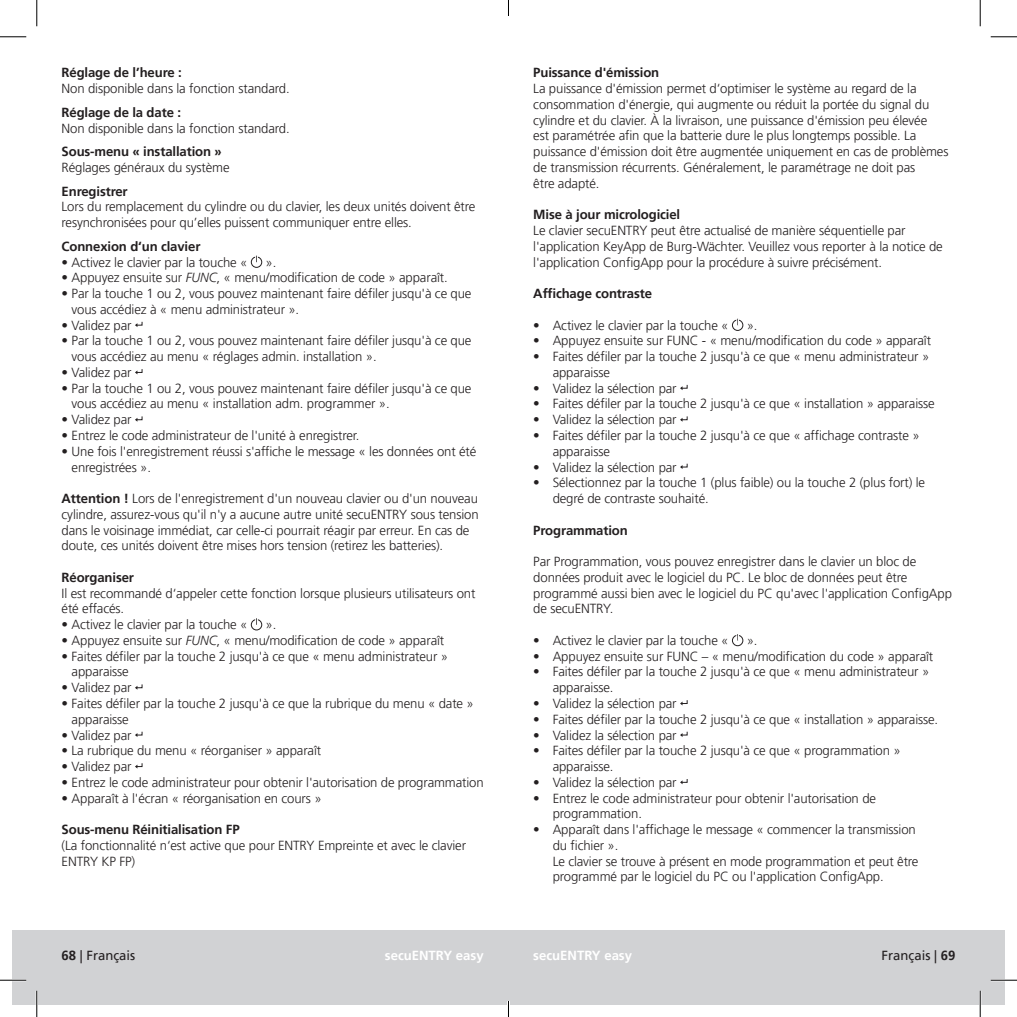
<style>
.page{position:relative;width:1017px;height:1017px;background:#fff}
.page>*{position:absolute;margin:0;border:0;box-sizing:border-box;transform-origin:0 0}
.t1{font:300 13.12px/15.8px "Frutiger LT Pro";letter-spacing:-.01em;color:#231f20}
.t2{font:700 13.12px "Frutiger LT Pro";letter-spacing:-.01em;color:#231f20}
.t3{font:700 13.12px "Frutiger LT Pro";color:#fff}
.t4{font:13.12px "Frutiger LT Pro";color:#231f20}
.s1{font-style:italic}
.s2{font-weight:700}
</style>
<div class="page">
<div style="left:508px;top:930px;width:496px;height:74px;background:#d1d2d4"></div>
<div style="left:12px;top:930px;width:496px;height:74px;background:#d1d2d4"></div>
<div style="left:251px;top:256px;width:11px;height:12px;border:1px solid #231f20;border-radius:50%"></div>
<svg style="left:135px;top:321px;width:8px;height:6px"></svg>
<svg style="left:135px;top:369px;width:8px;height:5px"></svg>
<svg style="left:135px;top:416px;width:8px;height:5px"></svg>
<div style="left:251px;top:619px;width:11px;height:11px;border:1px solid #231f20;border-radius:50%"></div>
<svg style="left:135px;top:684px;width:8px;height:5px"></svg>
<svg style="left:135px;top:731px;width:8px;height:5px"></svg>
<svg style="left:135px;top:763px;width:8px;height:5px"></svg>
<svg style="left:732px;top:320px;width:10px;height:10px"></svg>
<div style="left:731px;top:319px;width:12px;height:12px;border:1px solid #231f20;border-radius:50%"></div>
<svg style="left:736px;top:318px;width:2px;height:7px"></svg>
<svg style="left:680px;top:385px;width:7px;height:5px"></svg>
<svg style="left:680px;top:416px;width:7px;height:5px"></svg>
<svg style="left:680px;top:463px;width:7px;height:6px"></svg>
<svg style="left:732px;top:635px;width:10px;height:10px"></svg>
<div style="left:731px;top:634px;width:12px;height:12px;border:1px solid #231f20;border-radius:50%"></div>
<svg style="left:736px;top:634px;width:2px;height:6px"></svg>
<svg style="left:680px;top:700px;width:7px;height:5px"></svg>
<svg style="left:680px;top:731px;width:7px;height:5px"></svg>
<svg style="left:680px;top:779px;width:7px;height:5px"></svg>
<hr style="left:0;top:978px;width:26px;height:2px;background:#fff">
<hr style="left:990px;top:978px;width:26px;height:2px;background:#fff">
<hr style="left:36px;top:990px;width:2px;height:26px;background:#fff">
<hr style="left:978px;top:990px;width:2px;height:26px;background:#fff">
<svg style="left:0;top:36px;width:26px;height:1px"></svg>
<svg style="left:990px;top:36px;width:26px;height:1px"></svg>
<svg style="left:0;top:979px;width:26px;height:1px"></svg>
<svg style="left:990px;top:979px;width:26px;height:1px"></svg>
<svg style="left:36px;top:0;width:1px;height:26px"></svg>
<svg style="left:36px;top:990px;width:1px;height:26px"></svg>
<svg style="left:979px;top:0;width:1px;height:26px"></svg>
<svg style="left:979px;top:990px;width:1px;height:26px"></svg>
<svg style="left:508px;top:0;width:1px;height:16px"></svg>
<svg style="left:507px;top:1001px;width:2px;height:15px"></svg>
<p class="t2" style="left:62px;top:65px;width:122px">Réglage de l’heure :</p>
<p class="t1" style="left:62px;top:81px;width:229px">Non disponible dans la fonction standard.</p>
<p class="t2" style="left:62px;top:104px;width:121px">Réglage de la date :</p>
<p class="t1" style="left:62px;top:120px;width:229px">Non disponible dans la fonction standard.</p>
<p class="t2" style="left:62px;top:144px;width:162px">Sous-menu « installation »</p>
<p class="t1" style="left:62px;top:159px;width:169px">Réglages généraux du système</p>
<p class="t2" style="left:62px;top:183px;width:68px">Enregistrer</p>
<p class="t1" style="left:62px;top:199px;width:415px">Lors du remplacement du cylindre ou du clavier, les deux unités doivent être resynchronisées pour qu’elles puissent communiquer entre elles.</p>
<p class="t2" style="left:62px;top:238px;width:140px">Connexion d‘un clavier</p>
<p class="t1" style="left:62px;top:254px;width:187px">• Activez le clavier par la touche «</p>
<p class="t1" style="left:265px;top:254px;width:12px">».</p>
<p class="t1" style="left:62px;top:270px;width:387px">• Appuyez ensuite sur <span class="s1">FUNC</span>, « menu/modification de code » apparaît.</p>
<p class="t1" style="left:72px;top:285px;width:401px;text-indent:-10px">• Par la touche 1 ou 2, vous pouvez maintenant faire défiler jusqu'à ce que vous accédiez à « menu administrateur ».</p>
<p class="t1" style="left:62px;top:317px;width:71px">• Validez par</p>
<p class="t1" style="left:72px;top:333px;width:401px;text-indent:-10px">• Par la touche 1 ou 2, vous pouvez maintenant faire défiler jusqu'à ce que vous accédiez au menu « réglages admin. installation ».</p>
<p class="t1" style="left:62px;top:364px;width:71px">• Validez par</p>
<p class="t1" style="left:72px;top:380px;width:401px;text-indent:-10px">• Par la touche 1 ou 2, vous pouvez maintenant faire défiler jusqu'à ce que vous accédiez au menu « installation adm. programmer ».</p>
<p class="t1" style="left:62px;top:411px;width:71px">• Validez par</p>
<p class="t1" style="left:62px;top:427px;width:299px">• Entrez le code administrateur de l'unité à enregistrer.</p>
<p class="t1" style="left:72px;top:443px;width:406px;text-indent:-10px">• Une fois l'enregistrement réussi s'affiche le message « les données ont été enregistrées ».</p>
<p class="t1" style="left:62px;top:490px;width:418px"><span class="s2">Attention !</span> Lors de l'enregistrement d'un nouveau clavier ou d'un nouveau cylindre, assurez-vous qu'il n'y a aucune autre unité secuENTRY sous tension dans le voisinage immédiat, car celle-ci pourrait réagir par erreur. En cas de doute, ces unités doivent être mises hors tension (retirez les batteries).</p>
<p class="t2" style="left:62px;top:569px;width:74px">Réorganiser</p>
<p class="t1" style="left:62px;top:585px;width:415px">Il est recommandé d‘appeler cette fonction lorsque plusieurs utilisateurs ont été effacés.</p>
<p class="t1" style="left:62px;top:616px;width:187px">• Activez le clavier par la touche «</p>
<p class="t1" style="left:265px;top:616px;width:12px">».</p>
<p class="t1" style="left:62px;top:632px;width:384px">• Appuyez ensuite sur <span class="s1">FUNC</span>, « menu/modification de code » apparaît</p>
<p class="t1" style="left:72px;top:648px;width:378px;text-indent:-10px">• Faites défiler par la touche 2 jusqu'à ce que « menu administrateur » apparaisse</p>
<p class="t1" style="left:62px;top:679px;width:71px">• Validez par</p>
<p class="t1" style="left:72px;top:695px;width:403px;text-indent:-10px">• Faites défiler par la touche 2 jusqu'à ce que la rubrique du menu « date » apparaisse</p>
<p class="t1" style="left:62px;top:726px;width:71px">• Validez par</p>
<p class="t1" style="left:62px;top:742px;width:261px">• La rubrique du menu « réorganiser » apparaît</p>
<p class="t1" style="left:62px;top:758px;width:71px">• Validez par</p>
<p class="t1" style="left:62px;top:774px;width:423px">• Entrez le code administrateur pour obtenir l'autorisation de programmation</p>
<p class="t1" style="left:62px;top:789px;width:261px">• Apparaît à l'écran « réorganisation en cours »</p>
<p class="t2" style="left:62px;top:821px;width:179px">Sous-menu Réinitialisation FP</p>
<p class="t1" style="left:62px;top:837px;width:406px">(La fonctionnalité n‘est active que pour ENTRY Empreinte et avec le clavier<br>ENTRY KP FP)</p>
<p class="t2" style="left:533px;top:65px;width:127px">Puissance d'émission</p>
<p class="t1" style="left:533px;top:81px;width:416px">La puissance d'émission permet d‘optimiser le système au regard de la consommation d'énergie, qui augmente ou réduit la portée du signal du cylindre et du clavier. À la livraison, une puissance d'émission peu élevée<br>est paramétrée afin que la batterie dure le plus longtemps possible. La puissance d'émission doit être augmentée uniquement en cas de problèmes de transmission récurrents. Généralement, le paramétrage ne doit pas<br>être adapté.</p>
<p class="t2" style="left:533px;top:207px;width:148px">Mise à jour micrologiciel</p>
<p class="t1" style="left:533px;top:222px;width:411px">Le clavier secuENTRY peut être actualisé de manière séquentielle par l'application KeyApp de Burg-Wächter. Veuillez vous reporter à la notice de l'application ConfigApp pour la procédure à suivre précisément.</p>
<p class="t2" style="left:533px;top:285px;width:120px">Affichage contraste</p>
<p class="t1" style="left:533px;top:317px;width:197px">• Activez le clavier par la touche «</p>
<p class="t1" style="left:746px;top:317px;width:12px">».</p>
<p class="t1" style="left:533px;top:333px;width:399px">• Appuyez ensuite sur FUNC - « menu/modification du code » apparaît</p>
<p class="t1" style="left:552px;top:348px;width:378px;text-indent:-19px">• Faites défiler par la touche 2 jusqu'à ce que « menu administrateur » apparaisse</p>
<p class="t1" style="left:533px;top:380px;width:145px">• Validez la sélection par</p>
<p class="t1" style="left:533px;top:396px;width:402px">• Faites défiler par la touche 2 jusqu'à ce que « installation » apparaisse</p>
<p class="t1" style="left:533px;top:411px;width:145px">• Validez la sélection par</p>
<p class="t1" style="left:552px;top:427px;width:368px;text-indent:-19px">• Faites défiler par la touche 2 jusqu'à ce que « affichage contraste » apparaisse</p>
<p class="t1" style="left:533px;top:459px;width:145px">• Validez la sélection par</p>
<p class="t1" style="left:552px;top:474px;width:374px;text-indent:-19px">• Sélectionnez par la touche 1 (plus faible) ou la touche 2 (plus fort) le degré de contraste souhaité.</p>
<p class="t2" style="left:533px;top:522px;width:96px">Programmation</p>
<p class="t1" style="left:533px;top:553px;width:420px">Par Programmation, vous pouvez enregistrer dans le clavier un bloc de données produit avec le logiciel du PC. Le bloc de données peut être programmé aussi bien avec le logiciel du PC qu'avec l'application ConfigApp de secuENTRY.</p>
<p class="t1" style="left:533px;top:632px;width:197px">• Activez le clavier par la touche «</p>
<p class="t1" style="left:746px;top:632px;width:12px">».</p>
<p class="t1" style="left:533px;top:648px;width:401px">• Appuyez ensuite sur FUNC – « menu/modification du code » apparaît</p>
<p class="t1" style="left:552px;top:663px;width:378px;text-indent:-19px">• Faites défiler par la touche 2 jusqu'à ce que « menu administrateur » apparaisse.</p>
<p class="t1" style="left:533px;top:695px;width:145px">• Validez la sélection par</p>
<p class="t1" style="left:533px;top:711px;width:406px">• Faites défiler par la touche 2 jusqu'à ce que « installation » apparaisse.</p>
<p class="t1" style="left:533px;top:726px;width:145px">• Validez la sélection par</p>
<p class="t1" style="left:552px;top:742px;width:349px;text-indent:-19px">• Faites défiler par la touche 2 jusqu'à ce que « programmation » apparaisse.</p>
<p class="t1" style="left:533px;top:774px;width:145px">• Validez la sélection par</p>
<p class="t1" style="left:552px;top:789px;width:325px;text-indent:-19px">• Entrez le code administrateur pour obtenir l'autorisation de programmation.</p>
<p class="t1" style="left:552px;top:821px;width:367px;text-indent:-19px">• Apparaît dans l'affichage le message « commencer la transmission du fichier ».<br>Le clavier se trouve à présent en mode programmation et peut être programmé par le logiciel du PC ou l'application ConfigApp.</p>
<p class="t4" style="left:62px;top:947px;width:75px"><span class="s2">68</span> | Français</p>
<p class="t3" style="left:385px;top:947px;width:100px">secuENTRY easy</p>
<p class="t3" style="left:533px;top:947px;width:100px">secuENTRY easy</p>
<p class="t4" style="left:881px;top:947px;width:75px">Français | <span class="s2">69</span></p>
</div>
